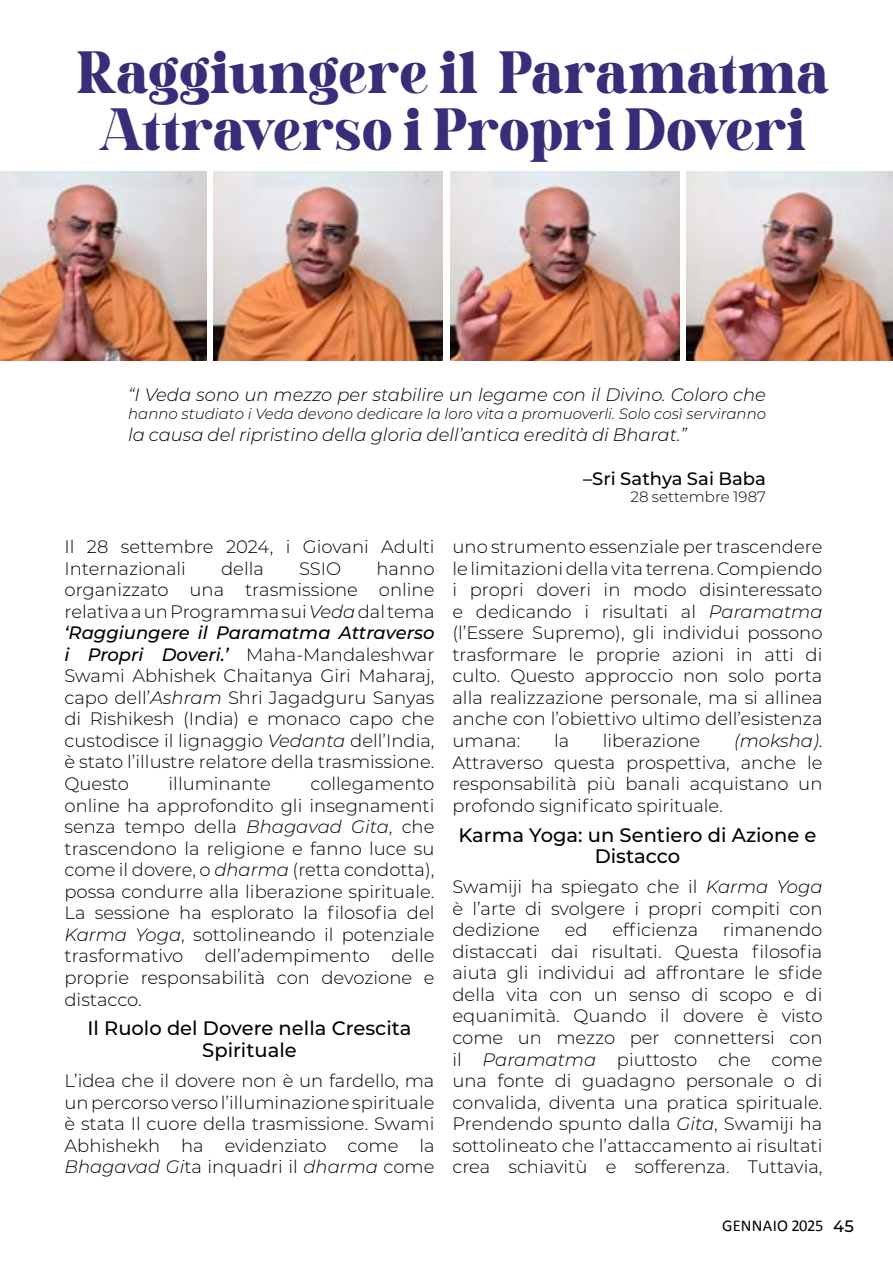
<style>
.page{position:relative;width:893px;height:1263px;background:#fff}
.page>*{position:absolute;margin:0;border:0;box-sizing:border-box;transform-origin:0 0}
.t1{font:46.5px/57px "Daretro Mandra";color:#392d7a;text-align:center}
.t2{font:500 19.5px/21.6px "Montserrat";color:#000;text-align:center}
.t3{font:300 18px/21.6px "Montserrat";color:#000;text-align:justify}
.t4{font:italic 300 18px "Montserrat";color:#000}
.t5{font:500 18px "Montserrat";letter-spacing:.005em;color:#000}
.t6{font:16.5px "Calibri";letter-spacing:.015em;color:#000}
.t7{font:italic 300 15px "Montserrat";color:#000}
.t8{font:300 15px "Montserrat";letter-spacing:.005em;color:#000}
.s1{font-style:italic}
.s2{font-weight:500;font-style:italic}
.s3{font-family:"Montserrat";font-weight:500}
</style>
<div class="page">
<img style="left:0;top:172px;width:206px;height:188px">
<img style="left:213px;top:172px;width:230px;height:188px">
<img style="left:450px;top:172px;width:230px;height:188px">
<img style="left:687px;top:172px;width:206px;height:188px">
<h1 class="t1" style="left:77px;top:45px;width:754px">Raggiungere il Paramatma<br>Attraverso i Propri Doveri</h1>
<p class="t4" style="left:128px;top:383px;width:639px">“I Veda sono un mezzo per stabilire un legame con il Divino. Coloro che</p>
<p class="t7" style="left:128px;top:404px;width:639px">hanno studiato i Veda devono dedicare la loro vita a promuoverli. Solo così serviranno</p>
<p class="t4" style="left:128px;top:422px;width:560px">la causa del ripristino della gloria dell’antica eredità di Bharat.”</p>
<p class="t5" style="left:583px;top:466px;width:184px">–Sri Sathya Sai Baba</p>
<p class="t8" style="left:630px;top:486px;width:137px">28 settembre 1987</p>
<p class="t3" style="left:64px;top:535px;width:371px">Il 28 settembre 2024, i Giovani Adulti<br>Internazionali</p>
<p class="t3" style="left:64px;top:557px;width:371px;text-indent:312px">hanno organizzato una trasmissione online relativa a un Programma sui <span class="s1">Veda</span> dal tema <span class="s2">‘Raggiungere il Paramatma Attraverso i Propri Doveri.’</span> Maha-Mandaleshwar Swami Abhishek Chaitanya Giri Maharaj, capo dell’<span class="s1">Ashram</span> Shri Jagadguru Sanyas di Rishikesh (India) e monaco capo che custodisce il lignaggio <span class="s1">Vedanta</span> dell’India, è stato l’illustre relatore della trasmissione.<br>Questo</p>
<p class="t3" style="left:221px;top:557px;width:44px">della</p>
<p class="t3" style="left:299px;top:557px;width:44px">SSIO</p>
<p class="t3" style="left:64px;top:772px;width:371px;text-indent:246px">collegamento online ha approfondito gli insegnamenti senza tempo della <span class="s1">Bhagavad Gita</span>, che trascendono la religione e fanno luce su come il dovere, o <span class="s1">dharma</span> (retta condotta), possa condurre alla liberazione spirituale.<br>La sessione ha esplorato la filosofia del <span class="s1">Karma Yoga</span>, sottolineando il potenziale trasformativo dell’adempimento delle proprie responsabilità con devozione e distacco.</p>
<p class="t2" style="left:87px;top:1017px;width:326px">Il Ruolo del Dovere nella Crescita<br>Spirituale</p>
<p class="t3" style="left:64px;top:1069px;width:371px">L’idea che il dovere non è un fardello, ma un percorso verso l’illuminazione spirituale è stata Il cuore della trasmissione. Swami Abhishekh ha evidenziato come la <span class="s1">Bhagavad Gi</span>ta inquadri il <span class="s1">dharma</span> come</p>
<p class="t3" style="left:169px;top:772px;width:104px">illuminante</p>
<p class="t3" style="left:452px;top:535px;width:371px">uno strumento essenziale per trascendere le limitazioni della vita terrena. Compiendo i propri doveri in modo disinteressato e dedicando i risultati al <span class="s1">Paramatma </span>(l’Essere Supremo), gli individui possono trasformare le proprie azioni in atti di culto. Questo approccio non solo porta alla realizzazione personale, ma si allinea anche con l’obiettivo ultimo dell’esistenza umana:</p>
<p class="t3" style="left:452px;top:729px;width:371px;text-indent:282px"><span class="s1">(moksha)</span>.<br>Attraverso questa prospettiva, anche le responsabilità più banali acquistano un profondo significato spirituale.</p>
<p class="t2" style="left:458px;top:823px;width:359px">Karma Yoga: un Sentiero di Azione e<br>Distacco</p>
<p class="t3" style="left:452px;top:875px;width:371px">Swamiji ha spiegato che il <span class="s1">Karma Yoga </span>è l’arte di svolgere i propri compiti con dedizione</p>
<p class="t3" style="left:554px;top:729px;width:17px">la</p>
<p class="t3" style="left:603px;top:729px;width:99px">liberazione</p>
<p class="t3" style="left:565px;top:918px;width:24px">ed</p>
<p class="t3" style="left:612px;top:918px;width:87px">efficienza</p>
<p class="t3" style="left:452px;top:918px;width:371px;text-indent:270px">rimanendo distaccati dai risultati. Questa filosofia aiuta gli individui ad affrontare le sfide della vita con un senso di scopo e di equanimità. Quando il dovere è visto come un mezzo per connettersi con il <span class="s1">Paramatma</span> piuttosto che come una fonte di guadagno personale o di convalida, diventa una pratica spirituale.<br>Prendendo spunto dalla <span class="s1">Gita</span>, Swamiji ha sottolineato che l’attaccamento ai risultati crea schiavitù e sofferenza. Tuttavia,</p>
<p class="t6" style="left:722px;top:1215px;width:133px">GENNAIO 2025 <span class="s3">45</span></p>
</div>
